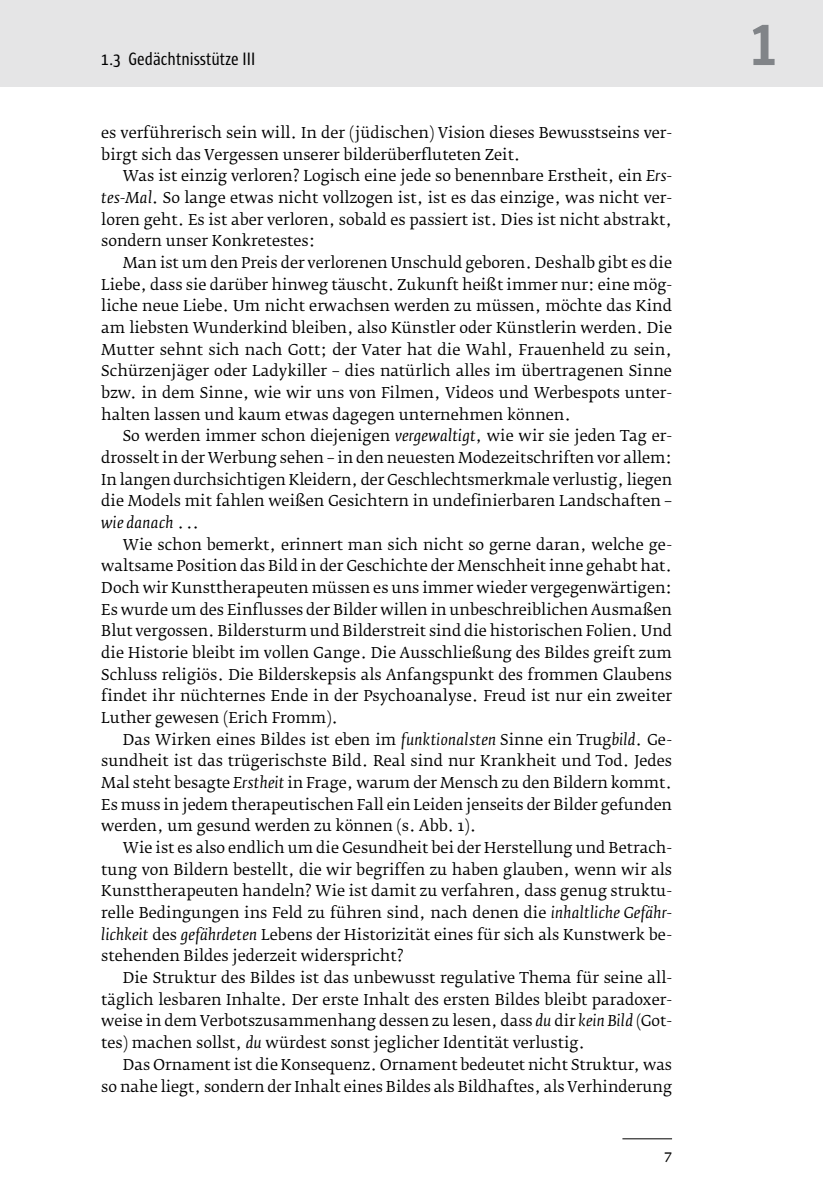
<style>
.page{position:relative;width:823px;height:1195px;background:#fff}
.page>*{position:absolute;margin:0;border:0;box-sizing:border-box;transform-origin:0 0}
.t1{font:800 59.5px "Sun Cd";color:#818488}
.t2{font:18.38px "Sun Cd";color:#000}
.t3{font:15.75px "Fedra Serif B Pro";color:#000}
.t4{font:14.88px/21.7px "Fedra Serif B Pro";color:#000;text-align:justify}
.s1{font-style:italic}
</style>
<div class="page">
<hr style="left:0;top:0;width:2px;height:86px;background:#e5e5e6">
<hr style="left:622px;top:1138px;width:50px;height:1px;background:#000">
<div style="left:2px;top:0;width:821px;height:86px;background:#e5e5e6"></div>
<p class="t2" style="left:101px;top:52px;width:155px">1.3 Gedächtnisstütze III</p>
<p class="t4" style="left:101px;top:122px;width:572px">es verführerisch sein will. In der (jüdischen) Vision dieses Bewusstseins ver&shy;birgt sich das Vergessen unserer bilderüberfluteten Zeit.</p>
<p class="t4" style="left:101px;top:166px;width:572px;text-indent:21px">Was ist einzig verloren? Logisch eine jede so benennbare Erstheit, ein <span class="s1">Ers&shy;tes-Mal</span>. So lange etwas nicht vollzogen ist, ist es das einzige, was nicht ver&shy;loren geht. Es ist aber verloren, sobald es passiert ist. Dies ist nicht abstrakt, sondern unser Konkretestes:</p>
<p class="t4" style="left:101px;top:253px;width:572px;text-indent:21px">Man ist um den Preis der verlorenen Unschuld geboren. Deshalb gibt es die Liebe, dass sie darüber hinweg täuscht. Zukunft heißt immer nur: eine mög&shy;liche neue Liebe. Um nicht erwachsen werden zu müssen, möchte das Kind am liebsten Wunderkind bleiben, also Künstler oder Künstlerin werden. Die Mutter sehnt sich nach Gott; der Vater hat die Wahl, Frauenheld zu sein, Schürzenjäger oder Ladykiller – dies natürlich alles im übertragenen Sinne bzw. in dem Sinne, wie wir uns von Filmen, Videos und Werbespots unter&shy;halten lassen und kaum etwas dagegen unternehmen können.</p>
<p class="t4" style="left:101px;top:426px;width:572px;text-indent:21px">So werden immer schon diejenigen <span class="s1">vergewaltigt</span>, wie wir sie jeden Tag er&shy;drosselt in der Werbung sehen – in den neuesten Modezeitschriften vor allem:<br>In langen durchsichtigen Kleidern, der Geschlechtsmerkmale verlustig, liegen die Models mit fahlen weißen Gesichtern in undefinierbaren Landschaften – <span class="s1">wie danach</span> . ..</p>
<p class="t4" style="left:101px;top:534px;width:572px;text-indent:21px">Wie schon bemerkt, erinnert man sich nicht so gerne daran, welche ge&shy;waltsame Position das Bild in der Geschichte der Menschheit inne gehabt hat.<br>Doch wir Kunsttherapeuten müssen es uns immer wieder vergegenwärtigen:<br>Es wurde um des Einflusses der Bilder willen in unbeschreiblichen Ausmaßen Blut vergossen. Bildersturm und Bilderstreit sind die historischen Folien. Und die Historie bleibt im vollen Gange. Die Ausschließung des Bildes greift zum Schluss religiös. Die Bilderskepsis als Anfangspunkt des frommen Glaubens findet ihr nüchternes Ende in der Psychoanalyse. Freud ist nur ein zweiter Luther gewesen (Erich Fromm).</p>
<p class="t4" style="left:101px;top:729px;width:572px;text-indent:21px">Das Wirken eines Bildes ist eben im <span class="s1">funktionalsten</span> Sinne ein Trug<span class="s1">bild</span>. Ge&shy;sundheit ist das trügerischste Bild. Real sind nur Krankheit und Tod. Jedes Mal steht besagte <span class="s1">Erstheit</span> in Frage, warum der Mensch zu den Bildern kommt.<br>Es muss in jedem therapeutischen Fall ein Leiden jenseits der Bilder gefunden werden, um gesund werden zu können (s. Abb. 1).</p>
<p class="t4" style="left:101px;top:838px;width:572px;text-indent:21px">Wie ist es also endlich um die Gesundheit bei der Herstellung und Betrach&shy;tung von Bildern bestellt, die wir begriffen zu haben glauben, wenn wir als Kunsttherapeuten handeln? Wie ist damit zu verfahren, dass genug struktu&shy;relle Bedingungen ins Feld zu führen sind, nach denen die <span class="s1">inhaltliche Gefähr&shy;lichkeit</span> des <span class="s1">gefährdeten</span> Lebens der Historizität eines für sich als Kunstwerk be&shy;stehenden Bildes jederzeit widerspricht?</p>
<p class="t4" style="left:101px;top:968px;width:572px;text-indent:21px">Die Struktur des Bildes ist das unbewusst regulative Thema für seine all&shy;täglich lesbaren Inhalte. Der erste Inhalt des ersten Bildes bleibt paradoxer&shy;weise in dem Verbotszusammenhang dessen zu lesen, dass <span class="s1">du</span> dir <span class="s1">kein Bild</span> (Got&shy;tes) machen sollst, <span class="s1">du</span> würdest sonst jeglicher Identität verlustig.</p>
<p class="t4" style="left:101px;top:1054px;width:572px;text-align:right">Das Ornament ist die Konsequenz. Ornament bedeutet nicht Struktur, was<br>so nahe liegt, sondern der Inhalt eines Bildes als Bildhaftes, als Verhinderung</p>
<p class="t3" style="left:664px;top:1148px;width:9px">7</p>
<h1 class="t1" style="left:751px;top:14px;width:26px">1</h1>
</div>
